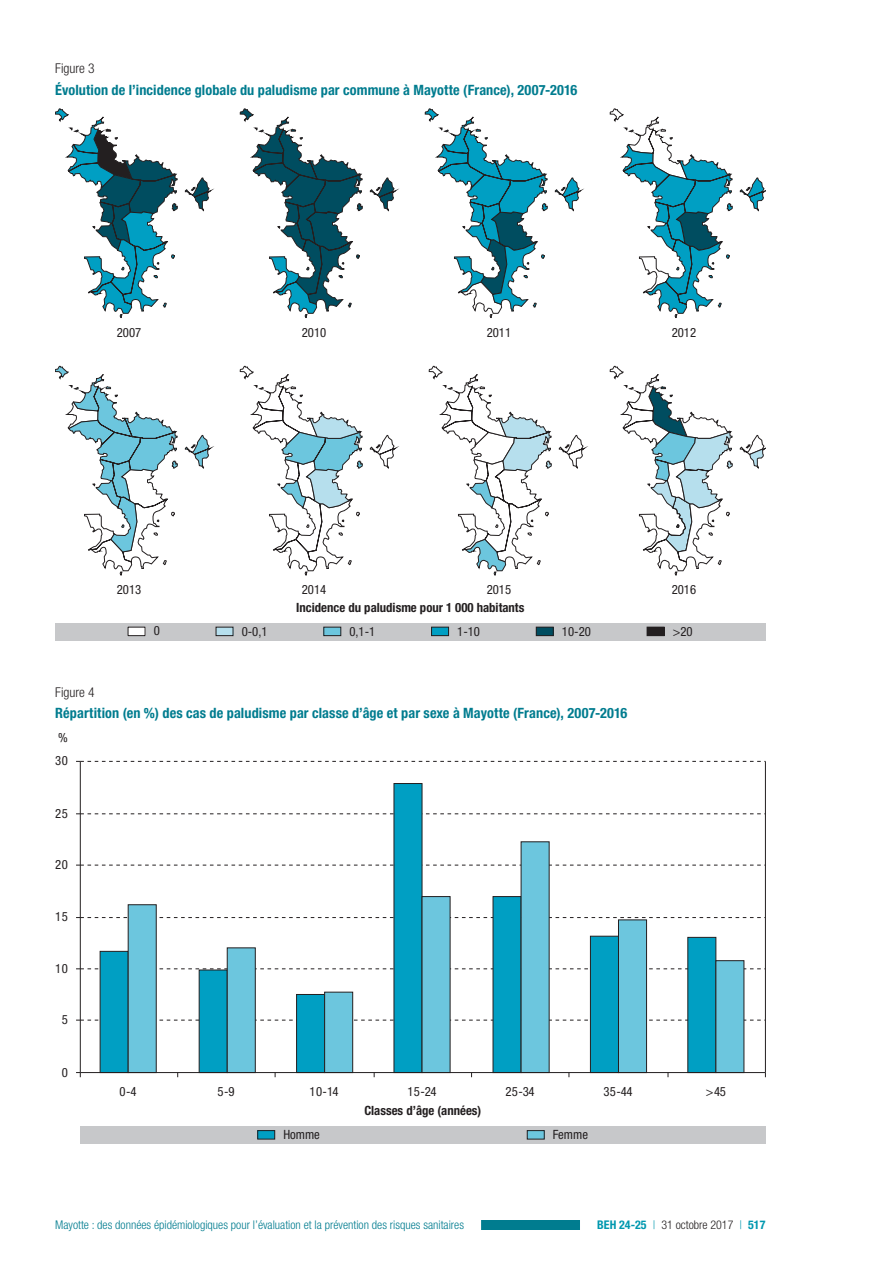
<style>
.page{position:relative;width:893px;height:1263px;background:#fff}
.page>*{position:absolute;margin:0;border:0;box-sizing:border-box;transform-origin:0 0}
.t1{font:700 condensed 14.25px "Helvetica Neue LT Std";letter-spacing:.01em;color:#007c8f}
.t2{font:300 condensed 13.5px "Helvetica Neue LT Std";color:#231f20}
.t3{font:condensed 12.75px "Helvetica Neue LT Std";color:#231f20}
.t4{font:700 condensed 12.75px "Helvetica Neue LT Std";color:#231f20}
.t5{font:300 condensed 12px "Helvetica Neue LT Std";color:#007c8f}
.t6{font:300 condensed 12px "Helvetica Neue LT Std";color:#231f20}
.s1{font-weight:700;color:#0098af}
.s2{color:#0098af}
</style>
<div class="page">
<div style="left:55px;top:1220px;width:596px;height:10px;background:#007c8f"></div>
<div style="left:38px;top:1218px;width:443px;height:13px;background:#fff"></div>
<div style="left:580px;top:1219px;width:203px;height:12px;background:#fff"></div>
<svg style="left:55px;top:108px;width:710px;height:206px"></svg>
<svg style="left:55px;top:314px;width:641px;height:261px"></svg>
<svg style="left:306px;top:412px;width:459px;height:140px"></svg>
<div style="left:55px;top:623px;width:710px;height:17px;background:#c7c8ca"></div>
<div style="left:128px;top:627px;width:17px;height:9px;background:#fff"></div>
<div style="left:128px;top:627px;width:17px;height:9px;border:1px solid #231f20"></div>
<div style="left:216px;top:627px;width:17px;height:9px;background:#b6dfed"></div>
<div style="left:216px;top:627px;width:17px;height:9px;border:1px solid #231f20"></div>
<div style="left:324px;top:627px;width:17px;height:9px;background:#6cc6de"></div>
<div style="left:324px;top:627px;width:17px;height:9px;border:1px solid #231f20"></div>
<div style="left:432px;top:627px;width:17px;height:9px;background:#009fc3"></div>
<div style="left:431px;top:627px;width:18px;height:9px;border:1px solid #231f20"></div>
<div style="left:536px;top:627px;width:17px;height:9px;background:#004d60"></div>
<div style="left:536px;top:627px;width:17px;height:9px;border:1px solid #231f20"></div>
<div style="left:647px;top:627px;width:17px;height:9px;background:#231f20"></div>
<div style="left:80px;top:1126px;width:685px;height:17px;background:#c7c8ca"></div>
<div style="left:527px;top:1130px;width:17px;height:9px;background:#6cc6de"></div>
<div style="left:527px;top:1130px;width:17px;height:9px;border:1px solid #231f20"></div>
<div style="left:258px;top:1130px;width:17px;height:9px;background:#009fc3"></div>
<div style="left:257px;top:1130px;width:18px;height:9px;border:1px solid #231f20"></div>
<svg style="left:100px;top:783px;width:616px;height:289px"></svg>
<svg style="left:128px;top:841px;width:616px;height:231px"></svg>
<hr style="left:80px;top:761px;width:1px;height:311px;background:#231f20">
<hr style="left:765px;top:761px;width:1px;height:311px;background:#231f20">
<svg style="left:76px;top:1020px;width:689px;height:1px"></svg>
<svg style="left:76px;top:968px;width:689px;height:1px"></svg>
<svg style="left:76px;top:917px;width:689px;height:1px"></svg>
<svg style="left:76px;top:865px;width:689px;height:1px"></svg>
<svg style="left:76px;top:813px;width:689px;height:1px"></svg>
<svg style="left:76px;top:761px;width:689px;height:1px"></svg>
<hr style="left:80px;top:1072px;width:685px;height:1px;background:#231f20">
<svg style="left:76px;top:1072px;width:5px;height:5px"></svg>
<p class="t2" style="left:55px;top:61px;width:41px">Figure 3</p>
<p class="t1" style="left:55px;top:81px;width:524px">Évolution de l’incidence globale du paludisme par commune à Mayotte (France), 2007-2016</p>
<p class="t3" style="left:117px;top:325px;width:26px">2007</p>
<p class="t3" style="left:302px;top:325px;width:26px">2010</p>
<p class="t3" style="left:487px;top:325px;width:26px">2011</p>
<p class="t3" style="left:672px;top:325px;width:26px">2012</p>
<p class="t3" style="left:117px;top:582px;width:26px">2013</p>
<p class="t3" style="left:302px;top:582px;width:26px">2014</p>
<p class="t3" style="left:487px;top:582px;width:26px">2015</p>
<p class="t3" style="left:672px;top:582px;width:26px">2016</p>
<p class="t4" style="left:296px;top:600px;width:230px">Incidence du paludisme pour 1 000 habitants</p>
<p class="t3" style="left:154px;top:624px;width:8px">0</p>
<p class="t3" style="left:242px;top:624px;width:27px">0-0,1</p>
<p class="t3" style="left:349px;top:624px;width:27px">0,1-1</p>
<p class="t3" style="left:457px;top:624px;width:24px">1-10</p>
<p class="t3" style="left:562px;top:624px;width:30px">10-20</p>
<p class="t3" style="left:673px;top:624px;width:21px">&gt;20</p>
<p class="t2" style="left:55px;top:684px;width:41px">Figure 4</p>
<p class="t1" style="left:55px;top:705px;width:574px">Répartition (en %) des cas de paludisme par classe d’âge et par sexe à Mayotte (France), 2007-2016</p>
<p class="t3" style="left:58px;top:730px;width:11px">%</p>
<p class="t3" style="left:55px;top:753px;width:14px">30</p>
<p class="t3" style="left:55px;top:806px;width:14px">25</p>
<p class="t3" style="left:55px;top:857px;width:14px">20</p>
<p class="t3" style="left:55px;top:909px;width:14px">15</p>
<p class="t3" style="left:55px;top:961px;width:14px">10</p>
<p class="t3" style="left:62px;top:1012px;width:8px">5</p>
<p class="t3" style="left:62px;top:1064px;width:8px">0</p>
<p class="t3" style="left:120px;top:1084px;width:19px">0-4</p>
<p class="t3" style="left:218px;top:1084px;width:19px">5-9</p>
<p class="t3" style="left:309px;top:1084px;width:31px">10-14</p>
<p class="t3" style="left:407px;top:1084px;width:31px">15-24</p>
<p class="t3" style="left:505px;top:1084px;width:31px">25-34</p>
<p class="t3" style="left:603px;top:1084px;width:31px">35-44</p>
<p class="t3" style="left:706px;top:1084px;width:21px">&gt;45</p>
<p class="t4" style="left:364px;top:1103px;width:119px">Classes d’âge (années)</p>
<p class="t3" style="left:283px;top:1127px;width:38px">Homme</p>
<p class="t3" style="left:553px;top:1127px;width:37px">Femme</p>
<p class="t5" style="left:55px;top:1218px;width:410px">Mayotte : des données épidémiologiques pour l’évaluation et la prévention des risques sanitaires</p>
<p class="t6" style="left:597px;top:1218px;width:170px"><span class="s1">BEH 24-25</span> <span class="s2">|</span> 31 octobre 2017 <span class="s2">|</span> <span class="s1">517</span></p>
</div>
